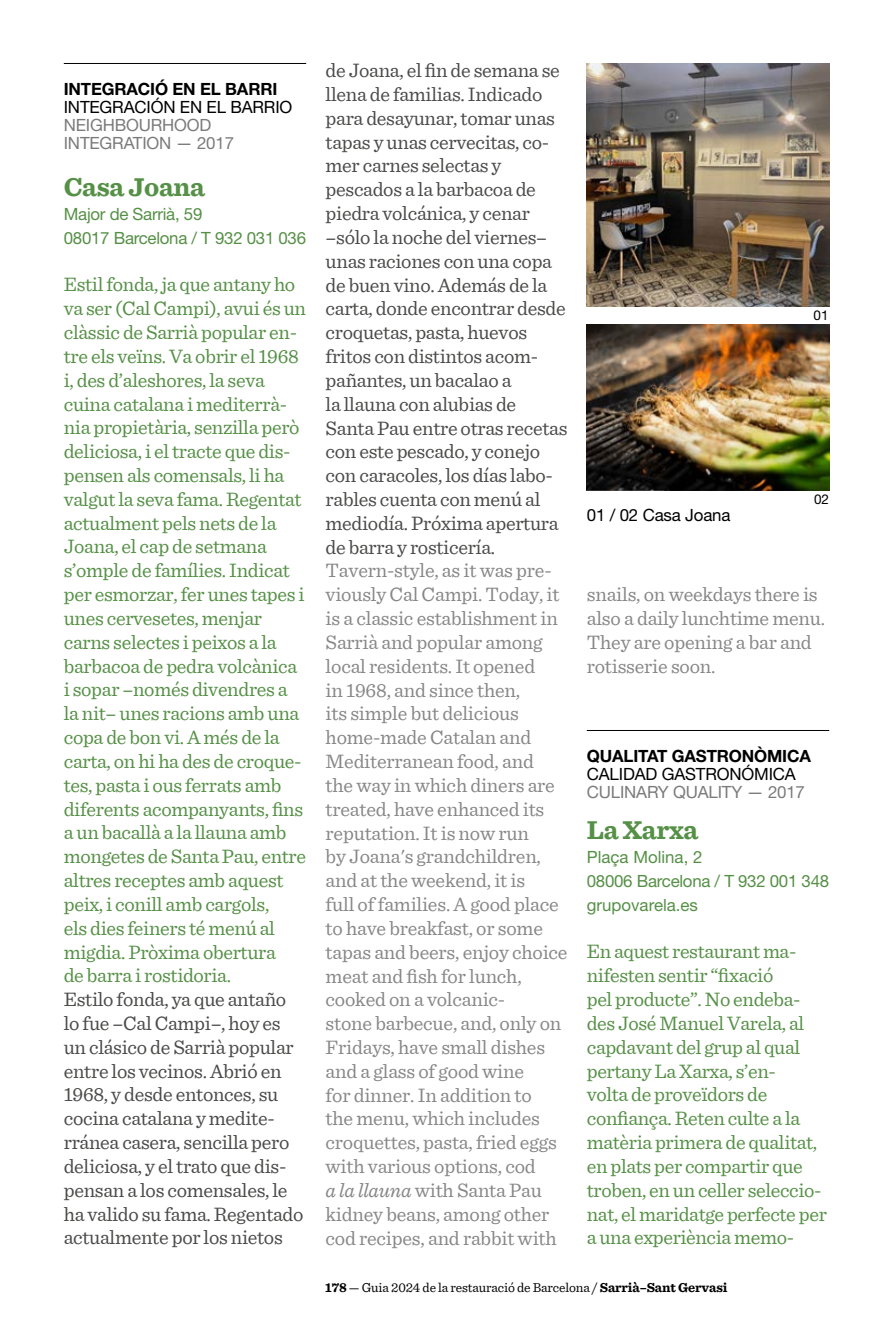
<style>
.page{position:relative;width:893px;height:1340px;background:#fff}
.page>*{position:absolute;margin:0;border:0;box-sizing:border-box;transform-origin:0 0}
.Text_seguit_anglès{font:700 27px "Sentinel";letter-spacing:-.01em;color:#559046}
.TEXT_SEGUIT_CATALÀ{font:20.25px/23.8px "Sentinel";letter-spacing:-.015em;color:#559046}
.TEXT_SEGUIT_ANGLÈS{font:20.25px/23.8px "Sentinel";letter-spacing:-.01em;color:#878787}
.TEXT_SEGUIT_CASTELLÀ{font:20.25px/23.8px "Sentinel";letter-spacing:-.015em;color:#4a4a49}
.Text_seguit_anglès-2{font:16.88px/18px "Helvetica Neue LT Std";letter-spacing:-.01em;color:#7c7b7b}
.CODI___TELF{font:16.88px/23.8px "Helvetica Neue LT Std";letter-spacing:-.015em;color:#559046}
.FILET{font:700 16.88px/18px "Helvetica Neue LT Std";letter-spacing:-.01em;color:#000}
.TEXT_SEGUIT_CATALÀ-2{font:16.88px "Helvetica Neue LT Std";color:#559046}
.Peus_de_foto{font:16.88px "Helvetica Neue LT Std";letter-spacing:-.01em;color:#000}
.t1{font:13.5px "Sentinel";letter-spacing:-.01em;color:#000}
.t2{font:13.5px "Helvetica Neue LT Std";color:#000}
.s1{color:#000}
.s2{font-style:italic}
.s3{font-weight:400}
.s4{font-weight:700}
</style>
<div class="page">
<hr style="left:64px;top:63px;width:242px;height:1px;background:#000">
<img style="left:587px;top:64px;width:242px;height:242px">
<img style="left:587px;top:324px;width:242px;height:166px">
<hr style="left:587px;top:730px;width:242px;height:1px;background:#000">
<p class="FILET" style="left:64px;top:80px;width:215px">INTEGRACIÓ EN EL BARRI</p>
<p class="Text_seguit_anglès-2" style="left:64px;top:98px;width:230px"><span class="s1">INTEGRACIÓN EN EL BARRIO<br></span>NEIGHBOURHOOD<br>INTEGRATION — 2017</p>
<p class="Text_seguit_anglès" style="left:64px;top:166px;width:143px">Casa Joana</p>
<p class="CODI___TELF" style="left:64px;top:202px;width:244px">Major de Sarrià, 59<br>08017 Barcelona / T 932 031 036</p>
<p class="TEXT_SEGUIT_CATALÀ" style="left:64px;top:271px;width:244px">Estil fonda, ja que antany ho va ser (Cal Campi), avui és un clàssic de Sarrià popular en&shy;tre els veïns. Va obrir el 1968 i, des d’aleshores, la seva cuina catalana i mediterrà&shy;nia propietària, senzilla però deliciosa, i el tracte que dis&shy;pensen als comensals, li ha valgut la seva fama. Regentat actualment pels nets de la<br>Joana, el cap de setmana s’omple de famílies. Indicat per esmorzar, fer unes tapes i unes cervesetes, menjar carns selectes i peixos a la barbacoa de pedra volcànica i sopar –només divendres a la nit– unes racions amb una copa de bon vi. A més de la carta, on hi ha des de croque&shy;tes, pasta i ous ferrats amb diferents acompanyants, fins a un bacallà a la llauna amb mongetes de Santa Pau, entre altres receptes amb aquest peix, i conill amb cargols,<br>els dies feiners té menú al migdia. Pròxima obertura<br>de barra i rostidoria.</p>
<p class="TEXT_SEGUIT_CASTELLÀ" style="left:64px;top:986px;width:241px">Estilo fonda, ya que antaño lo fue –Cal Campi–, hoy es un clásico de Sarrià popular entre los vecinos. Abrió en<br>1968, y desde entonces, su cocina catalana y medite&shy;rránea casera, sencilla pero deliciosa, y el trato que dis&shy;pensan a los comensales, le ha valido su fama. Regentado actualmente por los nietos</p>
<p class="TEXT_SEGUIT_CASTELLÀ" style="left:326px;top:57px;width:243px">de Joana, el fin de semana se llena de familias. Indicado para desayunar, tomar unas tapas y unas cervecitas, co&shy;mer carnes selectas y pescados a la barbacoa de piedra volcánica, y cenar –sólo la noche del viernes– unas raciones con una copa de buen vino. Además de la carta, donde encontrar desde croquetas, pasta, huevos fritos con distintos acom&shy;pañantes, un bacalao a<br>la llauna con alubias de<br>Santa Pau entre otras recetas con este pescado, y conejo con caracoles, los días labo&shy;rables cuenta con menú al mediodía. Próxima apertura de barra y rosticería.</p>
<p class="TEXT_SEGUIT_ANGLÈS" style="left:326px;top:557px;width:243px">Tavern-style, as it was pre&shy;viously Cal Campi. Today, it is a classic establishment in<br>Sarrià and popular among local residents. It opened<br>in 1968, and since then,<br>its simple but delicious home-made Catalan and<br>Mediterranean food, and<br>the way in which diners are treated, have enhanced its reputation. It is now run<br>by Joana's grandchildren, and at the weekend, it is<br>full of families. A good place to have breakfast, or some tapas and beers, enjoy choice meat and fish for lunch, cooked on a volcanic-<br>stone barbecue, and, only on<br>Fridays, have small dishes and a glass of good wine<br>for dinner. In addition to<br>the menu, which includes croquettes, pasta, fried eggs with various options, cod<br><span class="s2">a la llauna</span> with Santa Pau kidney beans, among other cod recipes, and rabbit with</p>
<p class="t2" style="left:814px;top:307px;width:17px">01</p>
<p class="Peus_de_foto" style="left:587px;top:505px;width:145px">01 / 02 Casa Joana</p>
<p class="t2" style="left:814px;top:491px;width:17px">02</p>
<p class="TEXT_SEGUIT_ANGLÈS" style="left:587px;top:581px;width:240px">snails, on weekdays there is also a daily lunchtime menu.<br>They are opening a bar and rotisserie soon.</p>
<p class="FILET" style="left:587px;top:746px;width:226px">QUALITAT GASTRONÒMICA<br><span class="s3">CALIDAD GASTRONÓMICA</span></p>
<p class="Text_seguit_anglès-2" style="left:587px;top:782px;width:220px">CULINARY QUALITY — 2017</p>
<p class="Text_seguit_anglès" style="left:587px;top:809px;width:113px">La Xarxa</p>
<p class="TEXT_SEGUIT_CATALÀ-2" style="left:587px;top:847px;width:117px">Plaça Molina, 2</p>
<p class="CODI___TELF" style="left:587px;top:868px;width:244px">08006 Barcelona / T 932 001 348</p>
<p class="TEXT_SEGUIT_CATALÀ-2" style="left:587px;top:894px;width:113px">grupovarela.es</p>
<p class="TEXT_SEGUIT_CATALÀ" style="left:587px;top:938px;width:242px">En aquest restaurant ma&shy;nifesten sentir “fixació<br>pel producte”. No endeba&shy;des José Manuel Varela, al capdavant del grup al qual pertany La Xarxa, s’en-<br>volta de proveïdors de confiança. Reten culte a la matèria primera de qualitat, en plats per compartir que troben, en un celler seleccio&shy;nat, el maridatge perfecte per a una experiència memo-</p>
<p class="t1" style="left:325px;top:1277px;width:404px"><span class="s4">178</span> — Guia 2024 de la restauració de Barcelona / <span class="s4">Sarrià–Sant Gervasi</span></p>
</div>
